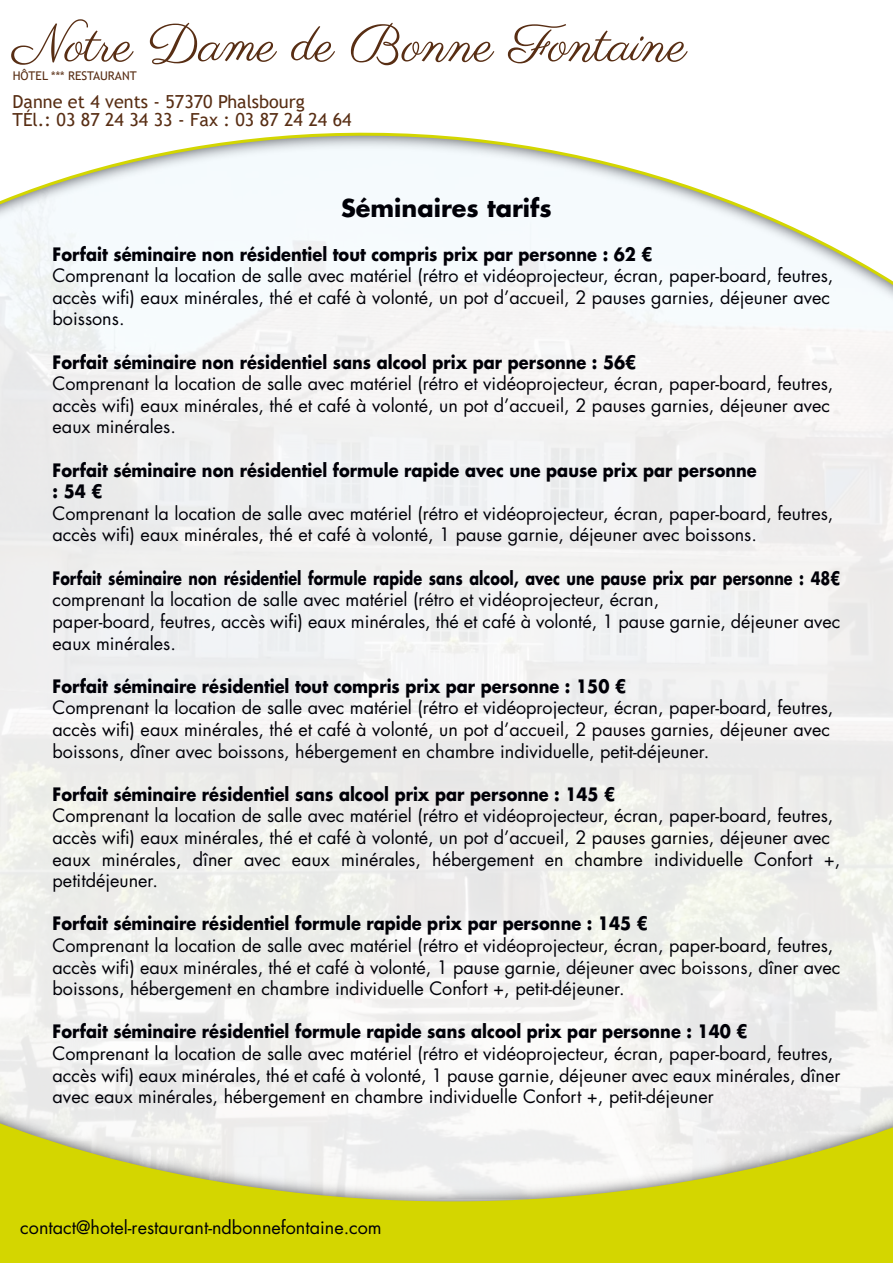
<style>
.page{position:relative;width:893px;height:1263px;background:#fff}
.page>*{position:absolute;margin:0;border:0;box-sizing:border-box;transform-origin:0 0}
.t1{font:52.65px "Parisienne";color:#582e14}
.t2{font:700 24px "Futura Std";color:#000007}
.t3{font:18px/21.6px "Futura Std";color:#000007}
.t4{font:700 18px/21.6px "Futura Std";color:#000007;scale:.9 1}
.t5{font:700 18px "Futura Std";color:#000007;scale:.8 1}
.t6{font:18px/18px "Trebuchet MS";color:#582e14}
.t7{font:12px "Trebuchet MS";color:#582e14}
</style>
<div class="page">
<svg style="left:0;top:1036px;width:893px;height:227px"></svg>
<svg style="left:0;top:132px;width:893px;height:301px;fill:#f5f9fb"></svg>
<img style="left:788px;top:132px;width:81px;height:64px">
<h1 class="t1" style="left:13px;top:12px;width:676px">Notre Dame de Bonne Fontaine</h1>
<p class="t7" style="left:13px;top:71px;width:125px">HÔTEL *** RESTAURANT</p>
<p class="t6" style="left:13px;top:94px;width:341px">Danne et 4 vents - 57370 Phalsbourg<br>TÉl.: 03 87 24 34 33 - Fax : 03 87 24 24 64</p>
<h2 class="t2" style="left:341px;top:198px;width:212px">Séminaires tarifs</h2>
<p class="t4" style="left:53px;top:244px;width:668px">Forfait séminaire non résidentiel tout compris prix par personne : 62 €</p>
<p class="t3" style="left:53px;top:266px;width:782px">Comprenant la location de salle avec matériel (rétro et vidéoprojecteur, écran, paper-board, feutres, accès wifi) eaux minérales, thé et café à volonté, un pot d’accueil, 2 pauses garnies, déjeuner avec boissons.</p>
<p class="t4" style="left:53px;top:352px;width:650px">Forfait séminaire non résidentiel sans alcool prix par personne : 56€</p>
<p class="t3" style="left:53px;top:374px;width:782px">Comprenant la location de salle avec matériel (rétro et vidéoprojecteur, écran, paper-board, feutres, accès wifi) eaux minérales, thé et café à volonté, un pot d’accueil, 2 pauses garnies, déjeuner avec eaux minérales.</p>
<p class="t4" style="left:53px;top:460px;width:784px">Forfait séminaire non résidentiel formule rapide avec une pause prix par personne :54€</p>
<p class="t3" style="left:53px;top:503px;width:782px">Comprenant la location de salle avec matériel (rétro et vidéoprojecteur, écran, paper-board, feutres, accès wifi) eaux minérales, thé et café à volonté, 1 pause garnie, déjeuner avec boissons.</p>
<p class="t5" style="left:53px;top:570px;width:986px">Forfait séminaire non résidentiel formule rapide sans alcool, avec une pause prix par personne : 48€</p>
<p class="t3" style="left:53px;top:590px;width:789px">comprenant la location de salle avec matériel (rétro et vidéoprojecteur, écran,<br>paper-board, feutres, accès wifi) eaux minérales, thé et café à volonté, 1 pause garnie, déjeuner avec eaux minérales.</p>
<p class="t4" style="left:53px;top:676px;width:639px">Forfait séminaire résidentiel tout compris prix par personne : 150 €</p>
<p class="t3" style="left:53px;top:698px;width:782px">Comprenant la location de salle avec matériel (rétro et vidéoprojecteur, écran, paper-board, feutres, accès wifi) eaux minérales, thé et café à volonté, un pot d’accueil, 2 pauses garnies, déjeuner avec boissons, dîner avec boissons, hébergement en chambre individuelle, petit-déjeuner.</p>
<p class="t4" style="left:53px;top:784px;width:627px">Forfait séminaire résidentiel sans alcool prix par personne : 145 €</p>
<p class="t3" style="left:53px;top:806px;width:789px">Comprenant la location de salle avec matériel (rétro et vidéoprojecteur, écran, paper-board, feutres, accès wifi) eaux minérales, thé et café à volonté, un pot d’accueil, 2 pauses garnies, déjeuner avec eaux minérales, dîner avec eaux minérales, hébergement en chambre individuelle Confort +, petitdéjeuner.</p>
<p class="t4" style="left:53px;top:914px;width:663px">Forfait séminaire résidentiel formule rapide prix par personne : 145 €</p>
<p class="t3" style="left:53px;top:935px;width:789px">Comprenant la location de salle avec matériel (rétro et vidéoprojecteur, écran, paper-board, feutres, accès wifi) eaux minérales, thé et café à volonté, 1 pause garnie, déjeuner avec boissons, dîner avec boissons, hébergement en chambre individuelle Confort +, petit-déjeuner.</p>
<p class="t4" style="left:53px;top:1022px;width:774px">Forfait séminaire résidentiel formule rapide sans alcool prix par personne : 140 €</p>
<p class="t3" style="left:53px;top:1043px;width:789px">Comprenant la location de salle avec matériel (rétro et vidéoprojecteur, écran, paper-board, feutres, accès wifi) eaux minérales, thé et café à volonté, 1 pause garnie, déjeuner avec eaux minérales, dîner avec eaux minérales, hébergement en chambre individuelle Confort +, petit-déjeuner</p>
<p class="t3" style="left:20px;top:1217px;width:363px">contact@hotel-restaurant-ndbonnefontaine.com</p>
</div>
